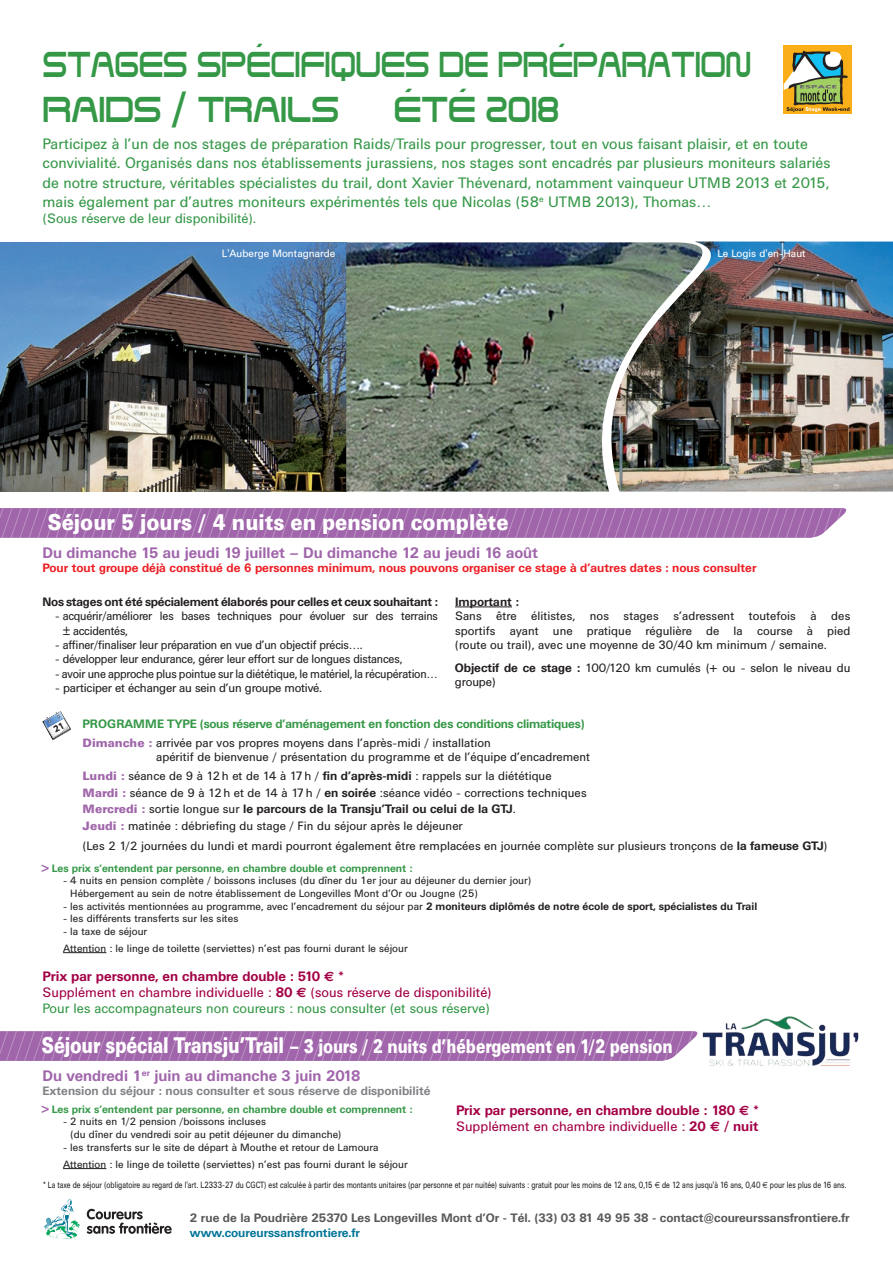
<style>
.page{position:relative;width:893px;height:1263px;background:#fff}
.page>*{position:absolute;margin:0;border:0;box-sizing:border-box;transform-origin:0 0}
.t1{font:43.5px/45px "Saved By Zero";letter-spacing:-.04em;color:#359847;scale:.75 1}
.t2{font:900 22.5px "Univers BQ";color:#fff;scale:.9 1}
.t3{font:900 19.5px "Univers BQ";letter-spacing:-.01em;color:#fff;scale:.8 1}
.t4{font:15px/19.5px "Univers BQ";color:#359847}
.t5{font:700 15px "Univers BQ";color:#a065aa}
.t6{font:13.5px/16.2px "Univers BQ";color:#359847}
.t7{font:700 13.5px/16.2px "Univers BQ";color:#a30146}
.t8{font:12px/14.4px "Univers BQ";color:#231f20}
.t9{font:12px/14.4px "Univers BQ";letter-spacing:-.02em;color:#231f20;scale:.95 1}
.t10{font:700 12px/18.6px "Univers BQ";letter-spacing:-.02em;color:#359847}
.t11{font:700 12px "Univers BQ";color:#ee1d23}
.t12{font:700 12px "Univers BQ";color:#57585a}
.t13{font:700 12px "Univers BQ";letter-spacing:-.02em;color:#231f20}
.t14{font:700 12px "Univers BQ";color:#808285}
.t15{font:12px "Univers BQ";letter-spacing:-.02em;color:#231f20}
.t16{font:700 12px "Univers BQ";color:#007596}
.t17{font:700 12px "Univers BQ";color:#231f20}
.t18{font:10.5px/12.6px "Univers BQ";color:#231f20}
.t19{font:700 10.5px "Univers BQ";color:#359847}
.t20{font:10.5px "Univers BQ";color:#fff}
.t21{font:9px "Univers BQ";letter-spacing:-.005em;color:#231f20;scale:.8 1}
.s1{font-family:"Univers BQ";font-weight:900}
.s2{font-weight:700}
.s3{font-weight:900;color:#a065aa}
.s4{font-weight:400;color:#231f20}
.s5{font-weight:700;color:#a30146}
.s6{font-family:"Euro Sans";font-weight:700;color:#a30146}
.s7{color:#a30146}
.s8{font-size:22.5px}
.s9{font-family:"Euro Sans"}
.s10{font-weight:400}
</style>
<div class="page">
<img style="left:0;top:242px;width:610px;height:250px">
<svg style="left:0;top:508px;width:847px;height:30px;background:#a56dae"></svg>
<hr style="left:63px;top:952px;width:43px;height:1px;background:#231f20">
<hr style="left:455px;top:607px;width:57px;height:1px;background:#231f20">
<svg style="left:42px;top:711px;width:29px;height:29px"></svg>
<svg style="left:87px;top:1209px;width:85px;height:25px"></svg>
<svg style="left:44px;top:1199px;width:36px;height:41px"></svg>
<div style="left:784px;top:45px;width:68px;height:69px;background:#faaf18"></div>
<svg style="left:784px;top:50px;width:65px;height:62px"></svg>
<svg style="left:0;top:1031px;width:695px;height:30px;background:#a46dae"></svg>
<hr style="left:63px;top:1168px;width:43px;height:1px;background:#231f20">
<img style="left:695px;top:1016px;width:164px;height:50px">
<img style="left:610px;top:242px;width:283px;height:250px">
<h1 class="t1" style="left:43px;top:41px;width:948px">STAGES SPÉCIFIQUES DE PRÉPARATION<br>RAIDS <span class="s1">/</span> TRAILS ÉTÉ 20I8</h1>
<p class="t4" style="left:43px;top:134px;width:789px">Participez à l’un de nos stages de préparation Raids/Trails pour progresser, tout en vous faisant plaisir, et en toute convivialité. Organisés dans nos établissements jurassiens, nos stages sont encadrés par plusieurs moniteurs salariés de notre structure, véritables spécialistes du trail, dont Xavier Thévenard, notamment vainqueur UTMB 2013 et 2015, mais également par d’autres moniteurs expérimentés tels que Nicolas (58<sup>e</sup> UTMB 2013), Thomas…</p>
<p class="t6" style="left:43px;top:211px;width:215px">(Sous réserve de leur disponibilité).</p>
<p class="t20" style="left:222px;top:247px;width:115px">L'Auberge Montagnarde</p>
<p class="t20" style="left:718px;top:247px;width:90px">Le Logis d'en-Haut</p>
<h2 class="t2" style="left:47px;top:509px;width:514px">Séjour 5 jours / 4 nuits en pension complète</h2>
<p class="t5" style="left:43px;top:544px;width:497px">Du dimanche 15 au jeudi 19 juillet – Du dimanche 12 au jeudi 16 août</p>
<p class="t11" style="left:43px;top:561px;width:715px">Pour tout groupe déjà constitué de 6 personnes minimum, nous pouvons organiser ce stage à d’autres dates : nous consulter</p>
<p class="t13" style="left:43px;top:595px;width:397px">Nos stages ont été spécialement élaborés pour celles et ceux souhaitant :</p>
<p class="t9" style="left:63px;top:609px;width:397px;text-indent:-7px">- acquérir/améliorer les bases techniques pour évoluer sur des terrains ± accidentés,</p>
<p class="t9" style="left:55px;top:638px;width:325px">- affiner/finaliser leur préparation en vue d’un objectif précis….</p>
<p class="t9" style="left:55px;top:652px;width:367px">- développer leur endurance, gérer leur effort sur de longues distances,</p>
<p class="t9" style="left:55px;top:667px;width:404px">- avoir une approche plus pointue sur la diététique, le matériel, la récupération…</p>
<p class="t15" style="left:55px;top:681px;width:268px">- participer et échanger au sein d’un groupe motivé.</p>
<p class="t17" style="left:455px;top:595px;width:66px">Important :</p>
<p class="t8" style="left:455px;top:609px;width:397px;text-align:justify">Sans être élitistes, nos stages s’adressent toutefois à des sportifs ayant une pratique régulière de la course à pied (route ou trail), avec une moyenne de 30/40 km minimum / semaine.</p>
<p class="t8" style="left:455px;top:661px;width:397px"><span class="s2">Objectif de ce stage :</span> 100/120 km cumulés (+ ou - selon le niveau du groupe)</p>
<p class="t10" style="left:83px;top:715px;width:504px">PROGRAMME TYPE (sous réserve d’aménagement en fonction des conditions climatiques)<br><span class="s3">Dimanche :</span> <span class="s4">arrivée par vos propres moyens dans l’après-midi / installation</span></p>
<p class="t8" style="left:83px;top:748px;width:509px;line-height:18.6px;text-indent:74px">apéritif de bienvenue / présentation du programme et de l’équipe d’encadrement<br><span class="s3">Lundi :</span> séance de 9 à 12h et de 14 à 17h / <span class="s2">fin d’après-midi</span> : rappels sur la diététique</p>
<p class="t8" style="left:83px;top:784px;width:506px;line-height:16.5px"><span class="s3">Mardi :</span> séance de 9 à 12h et de 14 à 17h / <span class="s2">en soirée</span> :séance vidéo - corrections techniques<br><span class="s3">Mercredi :</span> sortie longue sur <span class="s2">le parcours de la Transju’Trail ou celui de la GTJ</span>.<br><span class="s3">Jeudi :</span> matinée : débriefing du stage / Fin du séjour après le déjeuner</p>
<p class="t8" style="left:83px;top:839px;width:746px">(Les 2 1/2 journées du lundi et mardi pourront également être remplacées en journée complète sur plusieurs tronçons de <span class="s2">la fameuse GTJ</span>)</p>
<p class="t19" style="left:42px;top:862px;width:372px"><span class="s3">&gt;</span> Les prix s’entendent par personne, en chambre double et comprennent :</p>
<p class="t18" style="left:70px;top:875px;width:463px;text-indent:-7px">- 4 nuits en pension complète / boissons incluses (du dîner du 1er jour au déjeuner du dernier jour)<br>Hébergement au sein de notre établissement de Longevilles Mont d’Or ou Jougne (25)</p>
<p class="t18" style="left:63px;top:900px;width:696px">- les activités mentionnées au programme, avec l’encadrement du séjour par <span class="s2">2 moniteurs diplômés de notre école de sport, spécialistes du Trail</span></p>
<p class="t18" style="left:63px;top:912px;width:177px">- les différents transferts sur les sites</p>
<p class="t18" style="left:63px;top:923px;width:346px;line-height:16.8px">- la taxe de séjour<br>Attention : le linge de toilette (serviettes) n’est pas fourni durant le séjour</p>
<p class="t6" style="left:43px;top:968px;width:451px"><span class="s5">Prix par personne, en chambre double : 510</span> <span class="s6">€</span> <span class="s5">*<br></span><span class="s7">Supplément en chambre individuelle :</span> <span class="s5">80</span> <span class="s6">€</span> <span class="s7">(sous réserve de disponibilité)<br></span>Pour les accompagnateurs non coureurs : nous consulter (et sous réserve)</p>
<h3 class="t3" style="left:41px;top:1035px;width:791px"><span class="s8">Séjour spécial Transju’Trail</span> – 3 jours / 2 nuits d’hébergement en 1/2 pension</h3>
<p class="t5" style="left:43px;top:1067px;width:319px">Du vendredi 1<sup>er</sup> juin au dimanche 3 juin 2018</p>
<p class="t14" style="left:43px;top:1084px;width:389px">Extension du séjour : nous consulter et sous réserve de disponibilité</p>
<p class="t19" style="left:42px;top:1103px;width:372px"><span class="s3">&gt;</span> Les prix s’entendent par personne, en chambre double et comprennent :</p>
<p class="t18" style="left:70px;top:1116px;width:273px;text-indent:-7px">- 2 nuits en 1/2 pension /boissons incluses<br>(du dîner du vendredi soir au petit déjeuner du dimanche)</p>
<p class="t18" style="left:63px;top:1139px;width:346px;line-height:16.8px">- les transferts sur le site de départ à Mouthe et retour de Lamoura<br>Attention : le linge de toilette (serviettes) n’est pas fourni durant le séjour</p>
<p class="t7" style="left:456px;top:1102px;width:304px">Prix par personne, en chambre double : 180 <span class="s9">€</span> *<br><span class="s10">Supplément en chambre individuelle :</span> 20 <span class="s9">€</span> / nuit</p>
<p class="t21" style="left:43px;top:1179px;width:1006px">* La taxe de séjour (obligatoire au regard de l'art. L2333-27 du CGCT) est calculée à partir des montants unitaires (par personne et par nuitée) suivants : gratuit pour les moins de 12 ans, 0,15 <span class="s9">€</span> de 12 ans jusqu'à 16 ans, 0,40 <span class="s9">€</span> pour les plus de 16 ans.</p>
<p class="t12" style="left:190px;top:1211px;width:661px">2 rue de la Poudrière 25370 Les Longevilles Mont d’Or - Tél. (33) 03 81 49 95 38 - contact@coureurssansfrontiere.fr</p>
<p class="t16" style="left:190px;top:1225px;width:172px">www.coureurssansfrontiere.fr</p>
</div>
